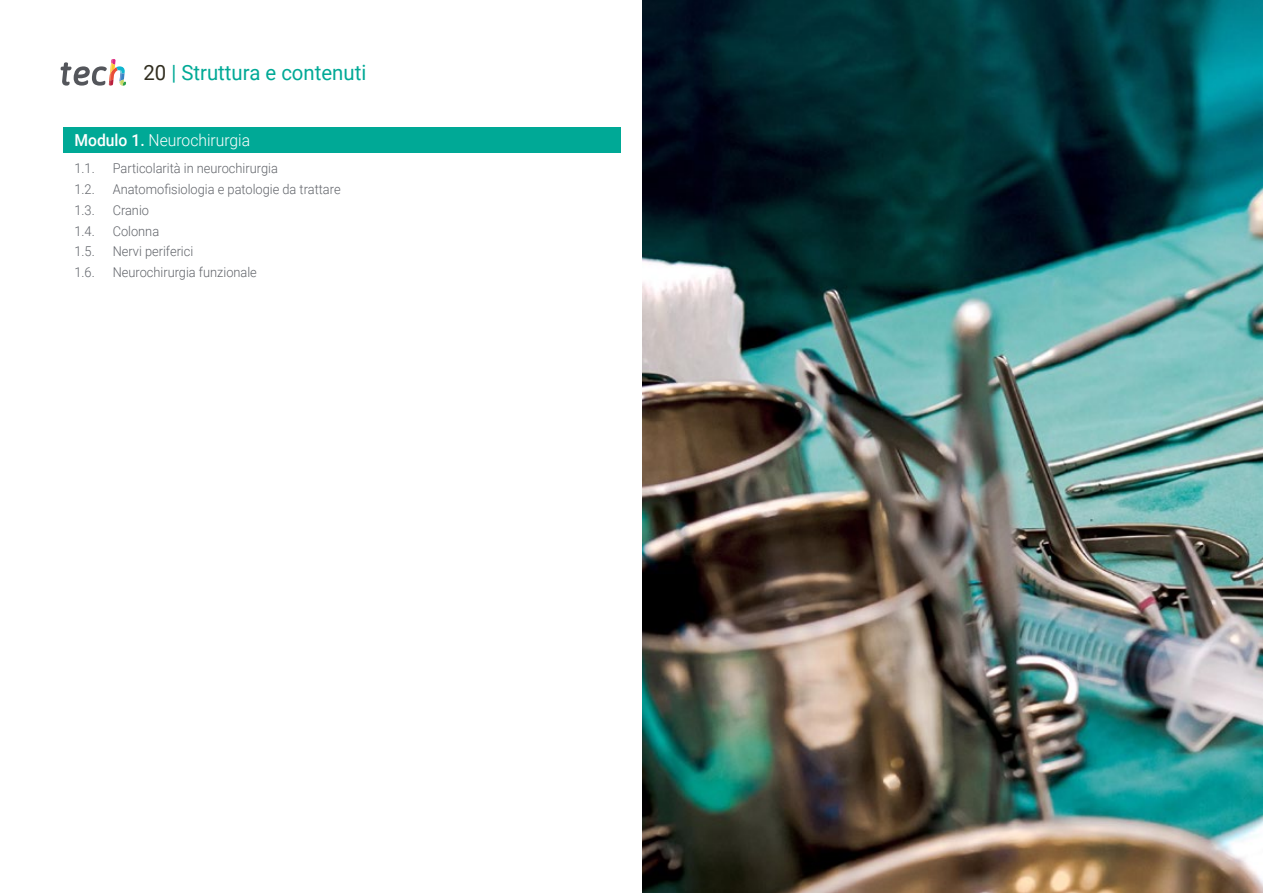
<style>
.page{position:relative;width:1263px;height:893px;background:#fff}
.page>*{position:absolute;margin:0;border:0;box-sizing:border-box;transform-origin:0 0}
.t1{font:21px "Roboto";color:#00a996}
.t2{font:300 16.5px "Roboto";color:#fff;scale:.95 1}
.t3{font:300 13.5px "Roboto";color:#61646a;scale:.95 1}
.s1{color:#312e20}
.s2{font-weight:500}
</style>
<div class="page">
<div style="left:63px;top:128px;width:558px;height:25px;background:#00a996"></div>
<svg style="left:61px;top:59px;width:65px;height:27px"></svg>
<img style="left:642px;top:0;width:621px;height:893px">
<h1 class="t1" style="left:144px;top:57px;width:224px"><span class="s1">20</span> | Struttura e contenuti</h1>
<p class="t2" style="left:74px;top:129px;width:186px"><span class="s2">Modulo 1.</span> Neurochirurgia</p>
<p class="t3" style="left:74px;top:159px;width:23px">1.1.</p>
<p class="t3" style="left:113px;top:159px;width:175px">Particolarità in neurochirurgia</p>
<p class="t3" style="left:74px;top:180px;width:23px">1.2.</p>
<p class="t3" style="left:113px;top:180px;width:241px">Anatomofisiologia e patologie da trattare</p>
<p class="t3" style="left:74px;top:201px;width:23px">1.3.</p>
<p class="t3" style="left:113px;top:201px;width:40px">Cranio</p>
<p class="t3" style="left:74px;top:221px;width:23px">1.4.</p>
<p class="t3" style="left:113px;top:221px;width:50px">Colonna</p>
<p class="t3" style="left:74px;top:242px;width:23px">1.5.</p>
<p class="t3" style="left:113px;top:242px;width:86px">Nervi periferici</p>
<p class="t3" style="left:74px;top:263px;width:23px">1.6.</p>
<p class="t3" style="left:113px;top:263px;width:153px">Neurochirurgia funzionale</p>
</div>
